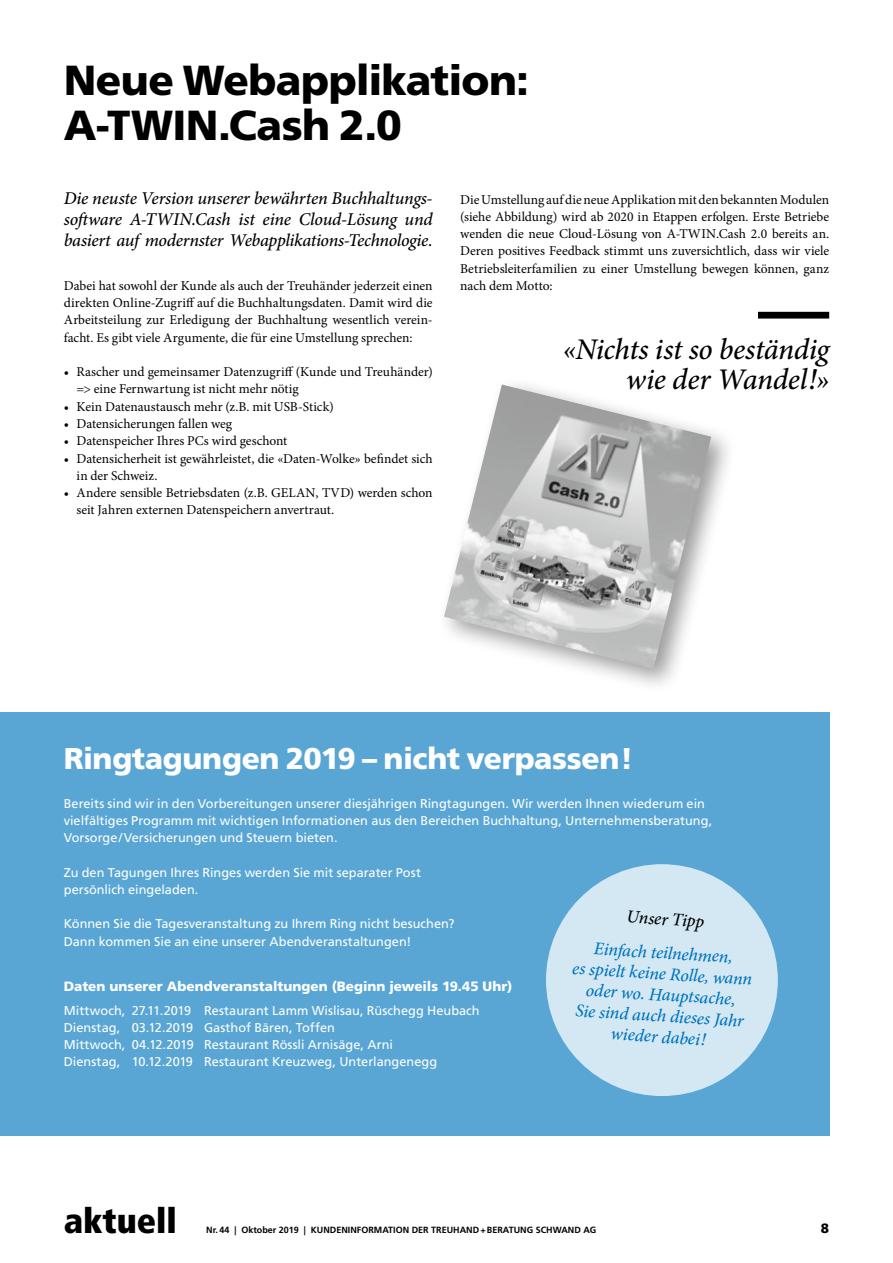
<style>
.page{position:relative;width:893px;height:1263px;background:#fff}
.page>*{position:absolute;margin:0;border:0;box-sizing:border-box;transform-origin:0 0}
.t1{font:900 42px/45px "Frutiger LT Std";letter-spacing:-.015em;color:#000}
.t2{font:900 condensed 34.95px "Frutiger LT Std";color:#000}
.t3{font:italic 500 30px/30px "Minion Pro";letter-spacing:-.015em;color:#000;text-align:right}
.t4{font:900 30px "Frutiger LT Std";letter-spacing:-.015em;color:#fff}
.t5{font:italic 500 18px/21px "Minion Pro";letter-spacing:-.02em;color:#000;text-align:justify}
.t6{font:italic 500 18px/21px "Minion Pro";color:#0075bf;text-align:center}
.t7{font:13.5px/17.2px "Minion Pro";letter-spacing:-.005em;color:#000}
.t8{font:900 13.5px "Frutiger LT Std";color:#fff}
.t9{font:900 13.5px "Frutiger LT Std";color:#000}
.t10{font:12.75px/17.2px "Frutiger LT Std";color:#fff}
.t11{font:700 9px "Frutiger LT Std";color:#000}
</style>
<div class="page">
<div style="left:0;top:712px;width:829px;height:423px;background:#59a6d5"></div>
<div style="left:546px;top:864px;width:232px;height:232px;background:#d4e8f4;border-radius:50%"></div>
<div style="left:758px;top:312px;width:71px;height:7px;background:#000"></div>
<div style="left:437px;top:376px;width:301px;height:318px;background:#000;opacity:.4"></div>
<img style="left:444px;top:384px;width:267px;height:285px">
<h1 class="t1" style="left:64px;top:58px;width:467px">Neue Webapplikation:<br>A-TWIN.Cash 2.0</h1>
<h3 class="t5" style="left:64px;top:187px;width:370px">Die neuste Version unserer bewährten Buchhaltungs&shy;software A-TWIN.Cash ist eine Cloud-Lösung und basiert auf modernster Webapplikations-Technologie.</h3>
<p class="t7" style="left:64px;top:277px;width:370px;text-align:justify">Dabei hat sowohl der Kunde als auch der Treuhänder jederzeit einen direkten Online-Zugriff auf die Buchhaltungsdaten. Damit wird die Arbeitsteilung zur Erledigung der Buchhaltung wesentlich verein&shy;facht. Es gibt viele Argumente, die für eine Umstellung sprechen:</p>
<p class="t7" style="left:77px;top:363px;width:358px;text-indent:-13px">• Rascher und gemeinsamer Datenzugriff (Kunde und Treuhänder) =&gt; eine Fernwartung ist nicht mehr nötig</p>
<p class="t7" style="left:64px;top:398px;width:271px">• Kein Datenaustausch mehr (z.B. mit USB-Stick)</p>
<p class="t7" style="left:64px;top:415px;width:170px">• Datensicherungen fallen weg</p>
<p class="t7" style="left:64px;top:432px;width:225px">• Datenspeicher Ihres PCs wird geschont</p>
<p class="t7" style="left:77px;top:450px;width:358px;text-indent:-13px">• Datensicherheit ist gewährleistet, die «Daten-Wolke» befindet sich in der Schweiz.</p>
<p class="t7" style="left:77px;top:484px;width:358px;text-indent:-13px">• Andere sensible Betriebsdaten (z.B. GELAN, TVD) werden schon seit Jahren externen Datenspeichern anvertraut.</p>
<p class="t7" style="left:460px;top:191px;width:370px;text-align:justify">Die Umstellung auf die neue Applikation mit den bekannten Modulen (siehe Abbildung) wird ab 2020 in Etappen erfolgen. Erste Betriebe wenden die neue Cloud-Lösung von A-TWIN.Cash 2.0 bereits an.<br>Deren positives Feedback stimmt uns zuversichtlich, dass wir viele Betriebsleiterfamilien zu einer Umstellung bewegen können, ganz nach dem Motto:</p>
<h3 class="t3" style="left:563px;top:334px;width:268px">«Nichts ist so beständig wie der Wandel !»</h3>
<h3 class="t4" style="left:64px;top:740px;width:571px">Ringtagungen 2019 – nicht verpassen!</h3>
<p class="t10" style="left:64px;top:794px;width:650px">Bereits sind wir in den Vorbereitungen unserer diesjährigen Ringtagungen. Wir werden Ihnen wiederum ein vielfältiges Programm mit wichtigen Informationen aus den Bereichen Buchhaltung, Unternehmensberatung,<br>Vorsorge/Versicherungen und Steuern bieten.</p>
<p class="t10" style="left:64px;top:863px;width:359px">Zu den Tagungen Ihres Ringes werden Sie mit separater Post persönlich eingeladen.</p>
<p class="t10" style="left:64px;top:915px;width:392px">Können Sie die Tagesveranstaltung zu Ihrem Ring nicht besuchen?<br>Dann kommen Sie an eine unserer Abendveranstaltungen!</p>
<p class="t8" style="left:64px;top:978px;width:450px">Daten unserer Abendveranstaltungen (Beginn jeweils 19.45 Uhr)</p>
<p class="t10" style="left:64px;top:1001px;width:417px">Mittwoch, 27.11.2019 Restaurant Lamm Wislisau, Rüschegg Heubach Dienstag, 03.12.2019 Gasthof Bären, Toffen<br>Mittwoch, 04.12.2019 Restaurant Rössli Arnisäge, Arni<br>Dienstag, 10.12.2019 Restaurant Kreuzweg, Unterlangenegg</p>
<h3 class="t5" style="left:627px;top:906px;width:79px;rotate:4deg">Unser Tipp</h3>
<h3 class="t6" style="left:574px;top:936px;width:182px;rotate:4deg">Einfach teilnehmen,<br>es spielt keine Rolle, wann oder wo. Hauptsache,<br>Sie sind auch dieses Jahr wieder dabei !</h3>
<h2 class="t2" style="left:64px;top:1200px;width:115px">aktuell</h2>
<p class="t11" style="left:206px;top:1225px;width:392px">Nr. 44 | Oktober 2019 | KUNDENINFORMATION DER TREUHAND+BERATUNG SCHWAND AG</p>
<p class="t9" style="left:821px;top:1220px;width:10px">8</p>
</div>
